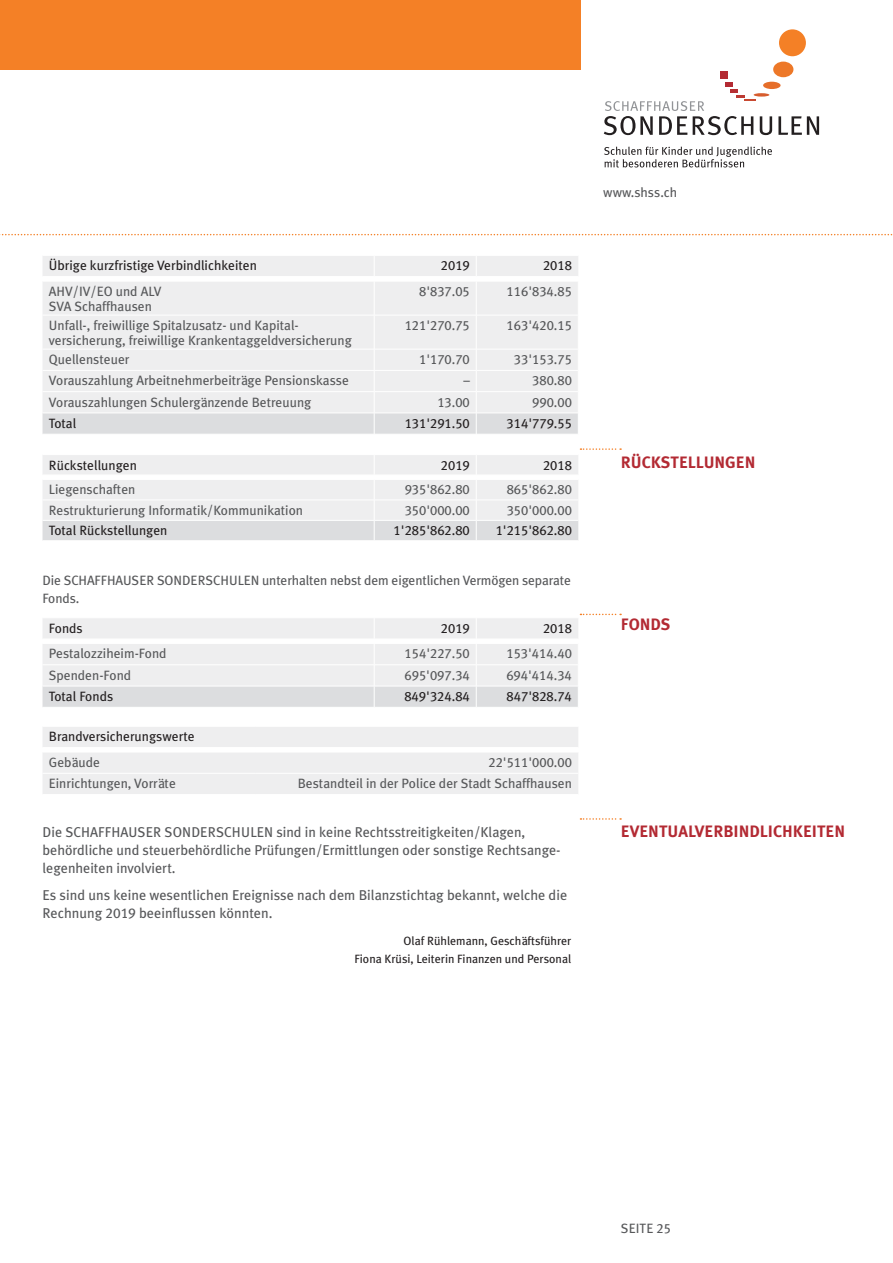
<style>
.page{position:relative;width:893px;height:1263px;background:#fff}
.page>*{position:absolute;margin:0;border:0;box-sizing:border-box;transform-origin:0 0}
.t1{font:16.5px "Meta Plus Bold Caps";color:#b32a33}
.t2{font:14.25px/18px "Meta Plus";color:#57585a}
.t3{font:13.5px/15px "Meta Plus";color:#57585a}
.t4{font:13.5px "Meta Plus Book Caps";color:#57585a}
.t5{font:13.5px "Meta Plus";color:#231f20}
.t6{font:13.5px "Meta Plus Book Caps";color:#231f20}
.t7{font:12px/18px "Meta Plus";color:#231f20;text-align:right}
.s1{font-family:"Meta Plus Book Caps"}
</style>
<div class="page">
<div style="left:0;top:0;width:581px;height:70px;background:#f48026"></div>
<svg style="left:778px;top:116px;width:41px;height:19px"></svg>
<div style="left:779px;top:29px;width:27px;height:27px;background:#f48026;border-radius:50%"></div>
<div style="left:773px;top:62px;width:20px;height:15px;background:#ed7828;border-radius:50%"></div>
<div style="left:763px;top:82px;width:18px;height:7px;background:#e66e2a;border-radius:50%"></div>
<svg style="left:604px;top:82px;width:168px;height:53px"></svg>
<div style="left:720px;top:71px;width:8px;height:8px;background:#b32a33"></div>
<svg style="left:604px;top:147px;width:168px;height:21px"></svg>
<div style="left:43px;top:282px;width:535px;height:130px;background:#eeeeef"></div>
<svg style="left:43px;top:414px;width:535px;height:126px;fill:#eeeeef"></svg>
<hr style="left:43px;top:315px;width:331px;height:1px;background:#fff">
<hr style="left:374px;top:315px;width:102px;height:1px;background:#fff">
<hr style="left:476px;top:315px;width:102px;height:1px;background:#fff">
<hr style="left:43px;top:349px;width:331px;height:1px;background:#fff">
<hr style="left:374px;top:349px;width:102px;height:1px;background:#fff">
<hr style="left:476px;top:349px;width:102px;height:1px;background:#fff">
<hr style="left:43px;top:370px;width:331px;height:1px;background:#fff">
<hr style="left:374px;top:370px;width:102px;height:1px;background:#fff">
<hr style="left:476px;top:370px;width:102px;height:1px;background:#fff">
<hr style="left:43px;top:391px;width:331px;height:1px;background:#fff">
<hr style="left:374px;top:391px;width:102px;height:1px;background:#fff">
<hr style="left:476px;top:391px;width:102px;height:1px;background:#fff">
<hr style="left:43px;top:434px;width:331px;height:1px;background:#fff">
<hr style="left:374px;top:434px;width:102px;height:1px;background:#fff">
<hr style="left:476px;top:434px;width:102px;height:1px;background:#fff">
<hr style="left:43px;top:454px;width:331px;height:1px;background:#fff">
<hr style="left:374px;top:454px;width:102px;height:1px;background:#fff">
<hr style="left:476px;top:454px;width:102px;height:1px;background:#fff">
<hr style="left:43px;top:475px;width:331px;height:1px;background:#fff">
<hr style="left:374px;top:475px;width:102px;height:1px;background:#fff">
<hr style="left:476px;top:475px;width:102px;height:1px;background:#fff">
<hr style="left:43px;top:479px;width:331px;height:1px;background:#fff">
<hr style="left:374px;top:479px;width:102px;height:1px;background:#fff">
<hr style="left:476px;top:479px;width:102px;height:1px;background:#fff">
<hr style="left:43px;top:500px;width:331px;height:1px;background:#fff">
<hr style="left:374px;top:500px;width:102px;height:1px;background:#fff">
<hr style="left:476px;top:500px;width:102px;height:1px;background:#fff">
<hr style="left:43px;top:520px;width:331px;height:1px;background:#fff">
<hr style="left:374px;top:520px;width:102px;height:1px;background:#fff">
<hr style="left:476px;top:520px;width:102px;height:1px;background:#fff">
<div style="left:43px;top:256px;width:535px;height:20px;background:#eeeeef"></div>
<hr style="left:374px;top:281px;width:1px;height:34px;background:#fff">
<hr style="left:476px;top:281px;width:1px;height:34px;background:#fff">
<hr style="left:374px;top:315px;width:1px;height:34px;background:#fff">
<hr style="left:476px;top:315px;width:1px;height:34px;background:#fff">
<svg style="left:374px;top:350px;width:1px;height:190px"></svg>
<svg style="left:476px;top:350px;width:1px;height:190px"></svg>
<div style="left:43px;top:727px;width:535px;height:67px;background:#eeeeef"></div>
<hr style="left:43px;top:747px;width:212px;height:1px;background:#fff">
<hr style="left:255px;top:747px;width:323px;height:1px;background:#fff">
<hr style="left:43px;top:752px;width:212px;height:1px;background:#fff">
<hr style="left:255px;top:752px;width:323px;height:1px;background:#fff">
<hr style="left:43px;top:773px;width:212px;height:1px;background:#fff">
<hr style="left:255px;top:773px;width:323px;height:1px;background:#fff">
<svg style="left:0;top:234px;width:893px;height:1px"></svg>
<svg style="left:43px;top:614px;width:578px;height:93px"></svg>
<svg style="left:580px;top:448px;width:41px;height:2px"></svg>
<svg style="left:580px;top:818px;width:41px;height:2px"></svg>
<p class="t5" style="left:49px;top:258px;width:209px">Übrige kurzfristige Verbindlichkeiten</p>
<p class="t6" style="left:441px;top:258px;width:30px">2019</p>
<p class="t6" style="left:543px;top:258px;width:30px">2018</p>
<p class="t3" style="left:49px;top:284px;width:114px">AHV/IV/EO und ALV<br>SVA Schaffhausen</p>
<p class="t4" style="left:419px;top:283px;width:52px">8'837.05</p>
<p class="t4" style="left:507px;top:283px;width:67px">116'834.85</p>
<p class="t3" style="left:49px;top:318px;width:304px">Unfall-, freiwillige Spitalzusatz- und Kapital&shy;versicherung, freiwillige Krankentaggeldversicherung</p>
<p class="t4" style="left:405px;top:317px;width:67px">121'270.75</p>
<p class="t4" style="left:507px;top:317px;width:67px">163'420.15</p>
<p class="t3" style="left:49px;top:352px;width:82px">Quellensteuer</p>
<p class="t4" style="left:419px;top:352px;width:52px">1'170.70</p>
<p class="t4" style="left:514px;top:352px;width:59px">33'153.75</p>
<p class="t3" style="left:49px;top:373px;width:302px">Vorauszahlung Arbeitnehmerbeiträge Pensionskasse</p>
<p class="t4" style="left:463px;top:373px;width:8px">–</p>
<p class="t4" style="left:532px;top:373px;width:41px">380.80</p>
<p class="t3" style="left:49px;top:394px;width:264px">Vorauszahlungen Schulergänzende Betreuung</p>
<p class="t4" style="left:437px;top:394px;width:34px">13.00</p>
<p class="t4" style="left:532px;top:394px;width:41px">990.00</p>
<p class="t5" style="left:49px;top:415px;width:29px">Total</p>
<p class="t6" style="left:405px;top:415px;width:67px">131'291.50</p>
<p class="t6" style="left:507px;top:415px;width:67px">314'779.55</p>
<p class="t5" style="left:49px;top:457px;width:90px">Rückstellungen</p>
<p class="t6" style="left:441px;top:457px;width:30px">2019</p>
<p class="t6" style="left:543px;top:457px;width:30px">2018</p>
<p class="t3" style="left:49px;top:482px;width:88px">Liegenschaften</p>
<p class="t4" style="left:405px;top:482px;width:67px">935'862.80</p>
<p class="t4" style="left:507px;top:482px;width:67px">865'862.80</p>
<p class="t3" style="left:49px;top:502px;width:256px">Restrukturierung Informatik/Kommunikation</p>
<p class="t4" style="left:405px;top:502px;width:67px">350'000.00</p>
<p class="t4" style="left:507px;top:502px;width:67px">350'000.00</p>
<p class="t5" style="left:49px;top:523px;width:120px">Total Rückstellungen</p>
<p class="t6" style="left:394px;top:523px;width:78px">1'285'862.80</p>
<p class="t6" style="left:496px;top:523px;width:78px">1'215'862.80</p>
<p class="t3" style="left:43px;top:571px;width:530px;line-height:18px">Die SCHAFFHAUSER SONDERSCHULEN unterhalten nebst dem eigentlichen Vermögen separate<br>Fonds.</p>
<p class="t5" style="left:49px;top:620px;width:35px">Fonds</p>
<p class="t6" style="left:441px;top:620px;width:30px">2019</p>
<p class="t6" style="left:543px;top:620px;width:30px">2018</p>
<p class="t3" style="left:49px;top:646px;width:119px">Pestalozziheim-Fond</p>
<p class="t4" style="left:405px;top:646px;width:67px">154'227.50</p>
<p class="t4" style="left:506px;top:646px;width:67px">153'414.40</p>
<p class="t3" style="left:49px;top:667px;width:84px">Spenden-Fond</p>
<p class="t4" style="left:405px;top:667px;width:67px">695'097.34</p>
<p class="t4" style="left:506px;top:667px;width:67px">694'414.34</p>
<p class="t5" style="left:49px;top:688px;width:66px">Total Fonds</p>
<p class="t6" style="left:404px;top:688px;width:67px">849'324.84</p>
<p class="t6" style="left:507px;top:688px;width:67px">847'828.74</p>
<p class="t5" style="left:49px;top:729px;width:147px">Brandversicherungswerte</p>
<p class="t3" style="left:49px;top:755px;width:53px">Gebäude</p>
<p class="t4" style="left:488px;top:754px;width:85px">22'511'000.00</p>
<p class="t3" style="left:49px;top:776px;width:128px">Einrichtungen, Vorräte</p>
<p class="t3" style="left:298px;top:776px;width:276px">Bestandteil in der Police der Stadt Schaffhausen</p>
<p class="t2" style="left:43px;top:823px;width:520px">Die SCHAFFHAUSER SONDERSCHULEN sind in keine Rechtsstreitigkeiten/Klagen, behördliche und steuerbehördliche Prüfungen/Ermittlungen oder sonstige Rechtsange&shy;legenheiten involviert.</p>
<p class="t2" style="left:43px;top:886px;width:526px">Es sind uns keine wesentlichen Ereignisse nach dem Bilanzstichtag bekannt, welche die<br>Rechnung <span class="s1">2019</span> beeinflussen könnten.</p>
<p class="t7" style="left:354px;top:932px;width:218px">Olaf Rühlemann, Geschäftsführer<br>Fiona Krüsi, Leiterin Finanzen und Personal</p>
<p class="t3" style="left:603px;top:185px;width:75px">www.shss.ch</p>
<p class="t1" style="left:621px;top:453px;width:136px">RÜCKSTELLUNGEN</p>
<p class="t1" style="left:621px;top:615px;width:51px">FONDS</p>
<p class="t1" style="left:621px;top:822px;width:226px">EVENTUALVERBINDLICHKEITEN</p>
<p class="t4" style="left:621px;top:1220px;width:52px">SEITE 25</p>
</div>
